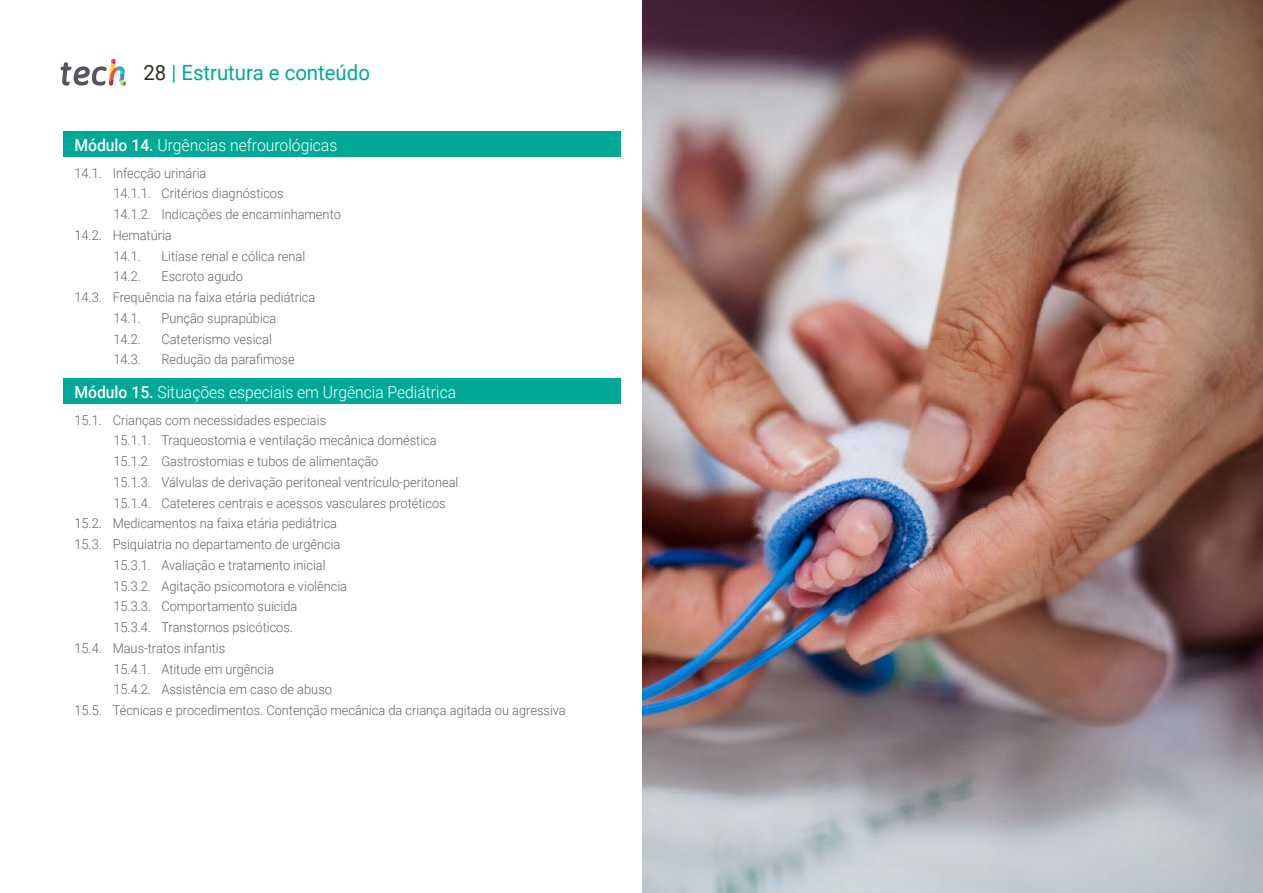
<style>
.page{position:relative;width:1263px;height:893px;background:#fff}
.page>*{position:absolute;margin:0;border:0;box-sizing:border-box;transform-origin:0 0}
.t1{font:21px "Roboto";color:#00a996}
.t2{font:300 16.5px "Roboto";color:#fff;scale:.95 1}
.t3{font:300 13.5px "Roboto";color:#61646a;scale:.95 1}
.s1{color:#312e20}
.s2{font-weight:500}
</style>
<div class="page">
<svg style="left:61px;top:59px;width:65px;height:27px"></svg>
<div style="left:63px;top:132px;width:558px;height:25px;background:#00a996"></div>
<div style="left:63px;top:379px;width:558px;height:25px;background:#00a996"></div>
<img style="left:642px;top:0;width:621px;height:893px">
<h1 class="t1" style="left:144px;top:57px;width:228px"><span class="s1">28</span> | Estrutura e conteúdo</h1>
<p class="t2" style="left:74px;top:133px;width:278px"><span class="s2">Módulo 14.</span> Urgências nefrourológicas</p>
<p class="t3" style="left:74px;top:163px;width:140px">14.1. Infecção urinária</p>
<p class="t3" style="left:113px;top:184px;width:181px">14.1.1. Critérios diagnósticos</p>
<p class="t3" style="left:113px;top:205px;width:241px">14.1.2. Indicações de encaminhamento</p>
<p class="t3" style="left:74px;top:226px;width:104px">14.2. Hematúria</p>
<p class="t3" style="left:113px;top:246px;width:30px">14.1.</p>
<p class="t3" style="left:161px;top:246px;width:153px">Litíase renal e cólica renal</p>
<p class="t3" style="left:113px;top:267px;width:30px">14.2.</p>
<p class="t3" style="left:161px;top:267px;width:87px">Escroto agudo</p>
<p class="t3" style="left:74px;top:288px;width:255px">14.3. Frequência na faixa etária pediátrica</p>
<p class="t3" style="left:113px;top:309px;width:30px">14.1.</p>
<p class="t3" style="left:161px;top:309px;width:123px">Punção suprapúbica</p>
<p class="t3" style="left:113px;top:329px;width:30px">14.2.</p>
<p class="t3" style="left:161px;top:329px;width:118px">Cateterismo vesical</p>
<p class="t3" style="left:113px;top:350px;width:30px">14.3.</p>
<p class="t3" style="left:161px;top:350px;width:142px">Redução da parafimose</p>
<p class="t2" style="left:74px;top:380px;width:403px"><span class="s2">Módulo 15.</span> Situações especiais em Urgência Pediátrica</p>
<p class="t3" style="left:74px;top:410px;width:267px">15.1. Crianças com necessidades especiais</p>
<p class="t3" style="left:113px;top:431px;width:342px">15.1.1. Traqueostomia e ventilação mecânica doméstica</p>
<p class="t3" style="left:113px;top:452px;width:280px">15.1.2. Gastrostomias e tubos de alimentação</p>
<p class="t3" style="left:113px;top:473px;width:365px">15.1.3. Válvulas de derivação peritoneal ventrículo-peritoneal</p>
<p class="t3" style="left:113px;top:493px;width:351px">15.1.4. Cateteres centrais e acessos vasculares protéticos</p>
<p class="t3" style="left:74px;top:514px;width:278px">15.2. Medicamentos na faixa etária pediátrica</p>
<p class="t3" style="left:74px;top:535px;width:282px">15.3. Psiquiatria no departamento de urgência</p>
<p class="t3" style="left:113px;top:556px;width:225px">15.3.1. Avaliação e tratamento inicial</p>
<p class="t3" style="left:113px;top:576px;width:247px">15.3.2. Agitação psicomotora e violência</p>
<p class="t3" style="left:113px;top:597px;width:195px">15.3.3. Comportamento suicida</p>
<p class="t3" style="left:113px;top:618px;width:191px">15.3.4. Transtornos psicóticos.</p>
<p class="t3" style="left:74px;top:639px;width:160px">15.4. Maus-tratos infantis</p>
<p class="t3" style="left:113px;top:659px;width:170px">15.4.1. Atitude em urgência</p>
<p class="t3" style="left:113px;top:680px;width:232px">15.4.2. Assistência em caso de abuso</p>
<p class="t3" style="left:74px;top:701px;width:519px">15.5. Técnicas e procedimentos. Contenção mecânica da criança agitada ou agressiva</p>
</div>
